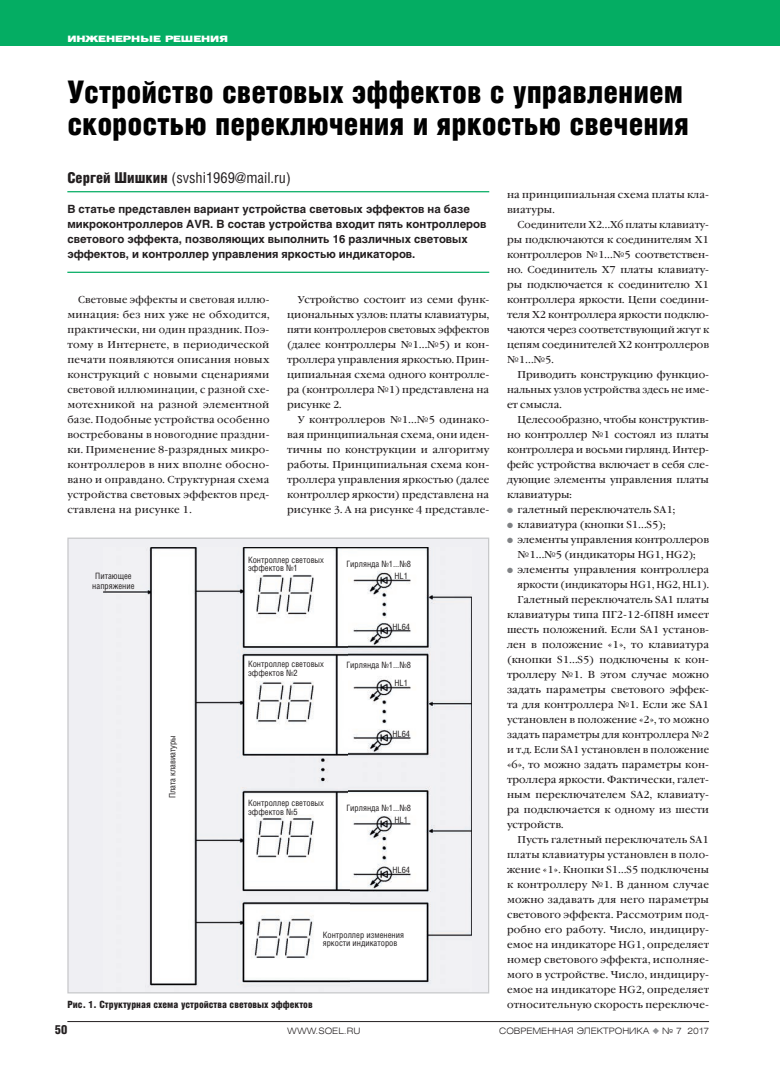
<style>
.page{position:relative;width:780px;height:1078px;background:#fff}
.page>*{position:absolute;margin:0;border:0;box-sizing:border-box;transform-origin:0 0}
.t1{font:31.25px/31.2px "Helios Cond Black C";color:#010101}
.t2{font:15px "Helios Cond C";color:#231f20}
.t3{font:12.5px "Helios Cond Black C";color:#231f20}
.t4{font:700 11.25px/15px "Helios C";color:#231f20}
.t5{font:10px/15px "Garamond Book C";letter-spacing:.01em;color:#231f20;text-align:justify}
.t6{font:10px/15px "Garamond Book C";letter-spacing:.01em;color:#231f20;text-align:justify;scale:.95 1}
.t7{font:10px "Helios Cond Black C";color:#231f20}
.t8{font:10px "Garamond Book C";letter-spacing:.01em;color:#231f20;scale:.96 1}
.t9{font:8.75px/8.8px "Helios Cond C";color:#231f20}
.t10{font:8.75px "Helios Ext Light C";color:#231f20}
.t11{font:8.75px "Helios Ext Black C";color:#fff}
.s1{font-family:"Helios Cond Black C"}
.s2{color:#808285}
.s3{color:#939598}
</style>
<div class="page">
<div style="left:0;top:0;width:780px;height:46px;background:#04ad63"></div>
<hr style="left:67px;top:1020px;width:642px;height:1px;background:#231f20">
<hr style="left:67px;top:271px;width:422px;height:2px;background:#04ad63">
<hr style="left:67px;top:191px;width:422px;height:1px;background:#04ad63">
<div style="left:68px;top:538px;width:420px;height:454px;background:#efeff3"></div>
<img style="left:103px;top:547px;width:369px;height:439px">
<p class="t11" style="left:67px;top:36px;width:162px">ИНЖЕНЕРНЫЕ РЕШЕНИЯ</p>
<h1 class="t1" style="left:67px;top:79px;width:623px">Устройство световых эффектов с управлением скоростью переключения и яркостью свечения</h1>
<h2 class="t2" style="left:67px;top:172px;width:225px"><span class="s1">Сергей Шишкин</span> (svshi1969@mail.ru)</h2>
<p class="t4" style="left:67px;top:202px;width:420px">В статье представлен вариант устройства световых эффектов на базе микроконтроллеров AVR. В состав устройства входит пять контроллеров светового эффекта, позволяющих выполнить 16 различных световых эффектов, и контроллер управления яркостью индикаторов.</p>
<p class="t6" style="left:67px;top:293px;width:214px;text-indent:11px">Световые эффекты и световая иллю&shy;минация: без них уже не обходится, практически, ни один праздник. Поэ&shy;тому в Интернете, в периодической печати появляются описания новых конструкций с новыми сценариями световой иллюминации, с разной схе&shy;мотехникой на разной элементной базе. Подобные устройства особенно востребованы в новогодние праздни&shy;ки. Применение 8-разрядных микро&shy;контроллеров в них вполне обосно&shy;вано и оправдано. Структурная схема устройства световых эффектов пред&shy;ставлена на рисунке 1.</p>
<p class="t5" style="left:287px;top:293px;width:203px;text-indent:11px">Устройство состоит из семи функ&shy;циональных узлов: платы клавиатуры, пяти контроллеров световых эффектов (далее контроллеры №1…№5) и кон&shy;троллера управления яркостью. Прин&shy;ципиальная схема одного контролле&shy;ра (контроллера №1) представлена на рисунке 2.</p>
<p class="t5" style="left:287px;top:413px;width:203px;text-indent:11px">У контроллеров №1…№5 одинако&shy;вая принципиальная схема, они иден&shy;тичны по конструкции и алгоритму работы. Принципиальная схема кон&shy;троллера управления яркостью (далее контроллер яркости) представлена на рисунке 3. А на рисунке 4 представле-</p>
<p class="t9" style="left:92px;top:571px;width:44px;line-height:9.8px;text-align:center">Питающее напряжение</p>
<p class="t9" style="left:169px;top:798px;width:65px;rotate:-90deg">Плата клавиатуры</p>
<p class="t9" style="left:248px;top:555px;width:77px">Контроллер световых эффектов №1</p>
<p class="t9" style="left:346px;top:560px;width:66px">Гирлянда №1...№8</p>
<p class="t9" style="left:394px;top:572px;width:15px">HL1</p>
<p class="t9" style="left:248px;top:660px;width:77px">Контроллер световых эффектов №2</p>
<p class="t9" style="left:392px;top:623px;width:19px">HL64</p>
<p class="t9" style="left:346px;top:661px;width:66px">Гирлянда №1...№8</p>
<p class="t9" style="left:394px;top:679px;width:15px">HL1</p>
<p class="t9" style="left:392px;top:730px;width:19px">HL64</p>
<p class="t9" style="left:248px;top:799px;width:77px">Контроллер световых эффектов №5</p>
<p class="t9" style="left:346px;top:803px;width:66px">Гирлянда №1...№8</p>
<p class="t9" style="left:394px;top:816px;width:15px">HL1</p>
<p class="t9" style="left:392px;top:865px;width:19px">HL64</p>
<p class="t9" style="left:323px;top:930px;width:83px">Контроллер изменения яркости индикаторов</p>
<p class="t7" style="left:67px;top:1001px;width:247px">Рис. 1. Структурная схема устройства световых эффектов</p>
<p class="t5" style="left:507px;top:188px;width:203px">на принципиальная схема платы кла&shy;виатуры.</p>
<p class="t5" style="left:507px;top:218px;width:203px;text-indent:11px">Соединители Х2…Х6 платы клавиату&shy;ры подключаются к соединителям Х1 контроллеров №1…№5 соответствен&shy;но. Соединитель Х7 платы клавиату&shy;ры подключается к соединителю Х1 контроллера яркости. Цепи соедини&shy;теля Х2 контроллера яркости подклю&shy;чаются через соответствующий жгут к цепям соединителей Х2 контроллеров №1…№5.</p>
<p class="t5" style="left:507px;top:368px;width:203px;text-indent:11px">Приводить конструкцию функцио&shy;нальных узлов устройства здесь не име&shy;ет смысла.</p>
<p class="t5" style="left:507px;top:413px;width:203px;text-indent:11px">Целесообразно, чтобы конструктив&shy;но контроллер №1 состоял из платы контроллера и восьми гирлянд. Интер&shy;фейс устройства включает в себя сле&shy;дующие элементы управления платы клавиатуры:</p>
<p class="t5" style="left:507px;top:503px;width:170px"><span class="s2">●</span> галетный переключатель SA1;</p>
<p class="t5" style="left:507px;top:518px;width:160px"><span class="s2">●</span> клавиатура (кнопки S1…S5);</p>
<p class="t5" style="left:507px;top:533px;width:203px;text-align:center"><span class="s2">●</span> элементы управления контроллеров №1…№5 (индикаторы HG1, HG2);</p>
<p class="t5" style="left:507px;top:563px;width:203px"><span class="s2">●</span> элементы управления контроллера</p>
<p class="t6" style="left:517px;top:578px;width:203px">яркости (индикаторы HG1, HG2, HL1).</p>
<p class="t5" style="left:517px;top:593px;width:193px">Галетный переключатель SA1 платы</p>
<p class="t5" style="left:507px;top:608px;width:203px">клавиатуры типа ПГ2-12-6П8Н имеет</p>
<p class="t5" style="left:507px;top:623px;width:203px">шесть положений. Если SA1 установ-</p>
<p class="t5" style="left:507px;top:638px;width:203px">лен в положение «1», то клавиатура</p>
<p class="t5" style="left:507px;top:653px;width:203px">(кнопки S1…S5) подключены к кон-</p>
<p class="t5" style="left:507px;top:668px;width:203px">троллеру №1. В этом случае можно</p>
<p class="t5" style="left:507px;top:683px;width:203px">задать параметры светового эффек-</p>
<p class="t5" style="left:507px;top:698px;width:203px">та для контроллера №1. Если же SA1</p>
<p class="t5" style="left:507px;top:713px;width:203px">установлен в положение «2», то можно</p>
<p class="t5" style="left:507px;top:728px;width:203px">задать параметры для контроллера №2</p>
<p class="t8" style="left:507px;top:745px;width:212px">и т.д. Если SA1 установлен в положение</p>
<p class="t5" style="left:507px;top:758px;width:203px">«6», то можно задать параметры кон-</p>
<p class="t5" style="left:507px;top:773px;width:203px">троллера яркости. Фактически, галет-</p>
<p class="t5" style="left:507px;top:788px;width:203px">ным переключателем SA2, клавиату-</p>
<p class="t5" style="left:507px;top:803px;width:203px">ра подключается к одному из шести</p>
<p class="t5" style="left:507px;top:818px;width:58px">устройств.</p>
<p class="t5" style="left:517px;top:833px;width:193px">Пусть галетный переключатель SA1</p>
<p class="t5" style="left:507px;top:848px;width:203px">платы клавиатуры установлен в поло-</p>
<p class="t5" style="left:507px;top:863px;width:203px">жение «1». Кнопки S1…S5 подключены</p>
<p class="t5" style="left:507px;top:878px;width:203px">к контроллеру №1. В данном случае</p>
<p class="t5" style="left:507px;top:893px;width:203px">можно задавать для него параметры</p>
<p class="t5" style="left:507px;top:908px;width:203px">светового эффекта. Рассмотрим под-</p>
<p class="t5" style="left:507px;top:923px;width:203px">робно его работу. Число, индициру-</p>
<p class="t5" style="left:507px;top:938px;width:203px">емое на индикаторе HG1, определяет</p>
<p class="t5" style="left:507px;top:953px;width:203px">номер светового эффекта, исполняе-</p>
<p class="t5" style="left:507px;top:968px;width:203px">мого в устройстве. Число, индициру-</p>
<p class="t5" style="left:507px;top:983px;width:203px">емое на индикаторе HG2, определяет</p>
<p class="t5" style="left:507px;top:998px;width:203px">относительную скорость переключе-</p>
<p class="t3" style="left:55px;top:1024px;width:14px">50</p>
<p class="t10" style="left:287px;top:1027px;width:75px">WWW.SOEL.RU</p>
<p class="t10" style="left:499px;top:1027px;width:211px">СОВРЕМЕННАЯ ЭЛЕКТРОНИКА <span class="s3">◆</span> № 7 2017</p>
</div>
